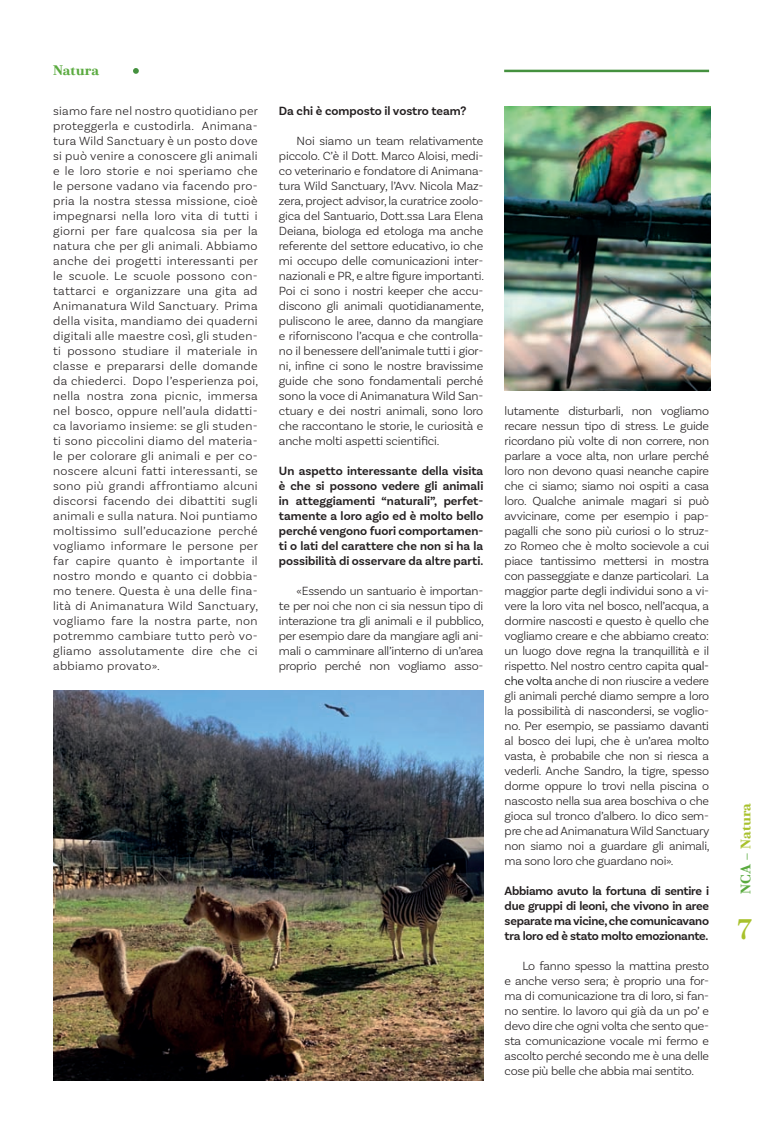
<style>
.page{position:relative;width:780px;height:1134px;background:#fff}
.page>*{position:absolute;margin:0;border:0;box-sizing:border-box;transform-origin:0 0}
.t1{font:28.12px "Bodoni PTVF";color:#a8c12c}
.t2{font:13.75px "Bodoni PTVF";letter-spacing:-.01em;color:#a8c12c}
.t3{font:13.75px "Bodoni PTVF";letter-spacing:-.005em;color:#5aaa3f}
.t4{font:300 12.5px/15px "Basic Sans";letter-spacing:-.02em;color:#231f20;text-align:justify}
.t5{font:600 12.5px/15px "Basic Sans";letter-spacing:-.005em;color:#231f20;text-align:justify}
.s1{color:#000001}
.s2{color:#5aaa3f}
</style>
<div class="page">
<hr style="left:504px;top:70px;width:205px;height:2px;background:#45913f">
<svg style="left:133px;top:68px;width:6px;height:6px"></svg>
<img style="left:504px;top:106px;width:206px;height:284px">
<img style="left:53px;top:690px;width:430px;height:390px">
<p class="t3" style="left:53px;top:61px;width:47px">Natura</p>
<p class="t4" style="left:53px;top:103px;width:206px">siamo fare nel nostro quotidiano per proteggerla e custodirla. Animana&shy;tura Wild Sanctuary è un posto dove si può venire a conoscere gli animali e le loro storie e noi speriamo che le persone vadano via facendo pro&shy;pria la nostra stessa missione, cioè impegnarsi nella loro vita di tutti i giorni per fare qualcosa sia per la natura che per gli animali. Abbiamo anche dei progetti interessanti per le scuole. Le scuole possono con&shy;tattarci e organizzare una gita ad Animanatura Wild Sanctuary. Prima della visita, mandiamo dei quaderni digitali alle maestre così, gli studen&shy;ti possono studiare il materiale in classe e prepararsi delle domande da chiederci. Dopo l’esperienza poi, nella nostra zona picnic, immersa nel bosco, oppure nell’aula didatti&shy;ca lavoriamo insieme: se gli studen&shy;ti sono piccolini diamo del materia&shy;le per colorare gli animali e per co&shy;noscere alcuni fatti interessanti, se sono più grandi affrontiamo alcuni discorsi facendo dei dibattiti sugli animali e sulla natura. Noi puntiamo moltissimo sull’educazione perché vogliamo informare le persone per far capire quanto è importante il nostro mondo e quanto ci dobbia&shy;mo tenere. Questa è una delle fina&shy;lità di Animanatura Wild Sanctuary, vogliamo fare la nostra parte, non potremmo cambiare tutto però vo&shy;gliamo assolutamente dire che ci abbiamo provato».</p>
<p class="t5" style="left:279px;top:103px;width:189px">Da chi è composto il vostro team?</p>
<p class="t4" style="left:279px;top:133px;width:206px;text-indent:18px">Noi siamo un team relativamente piccolo. C’è il Dott. Marco Aloisi, medi&shy;co veterinario e fondatore di Animana&shy;tura Wild Sanctuary, l’Avv. Nicola Maz&shy;zera, project advisor, la curatrice zoolo&shy;gica del Santuario, Dott.ssa Lara Elena Deiana, biologa ed etologa ma anche referente del settore educativo, io che mi occupo delle comunicazioni inter&shy;nazionali e PR, e altre figure importanti.<br>Poi ci sono i nostri keeper che accu&shy;discono gli animali quotidianamente, puliscono le aree, danno da mangiare e riforniscono l’acqua e che controlla&shy;no il benessere dell’animale tutti i gior&shy;ni, infine ci sono le nostre bravissime guide che sono fondamentali perché sono la voce di Animanatura Wild San&shy;ctuary e dei nostri animali, sono loro che raccontano le storie, le curiosità e anche molti aspetti scientifici.</p>
<p class="t5" style="left:279px;top:463px;width:206px">Un aspetto interessante della visita è che si possono vedere gli animali in atteggiamenti “naturali”, perfet&shy;tamente a loro agio ed è molto bello perché vengono fuori comportamen&shy;ti o lati del carattere che non si ha la possibilità di osservare da altre parti.</p>
<p class="t4" style="left:279px;top:583px;width:206px;text-indent:18px">«Essendo un santuario è importan&shy;te per noi che non ci sia nessun tipo di interazione tra gli animali e il pubblico, per esempio dare da mangiare agli ani&shy;mali o camminare all’interno di un’area proprio perché non vogliamo asso-</p>
<p class="t4" style="left:504px;top:403px;width:206px">lutamente disturbarli, non vogliamo recare nessun tipo di stress. Le guide ricordano più volte di non correre, non parlare a voce alta, non urlare perché loro non devono quasi neanche capire che ci siamo; siamo noi ospiti a casa loro. Qualche animale magari si può avvicinare, come per esempio i pap&shy;pagalli che sono più curiosi o lo struz&shy;zo Romeo che è molto socievole a cui piace tantissimo mettersi in mostra con passeggiate e danze particolari. La maggior parte degli individui sono a vi&shy;vere la loro vita nel bosco, nell’acqua, a dormire nascosti e questo è quello che vogliamo creare e che abbiamo creato: un luogo dove regna la tranquillità e il rispetto. Nel nostro centro capita <span class="s1">qual&shy;che volta</span> anche di non riuscire a vedere gli animali perché diamo sempre a loro la possibilità di nascondersi, se voglio&shy;no. Per esempio, se passiamo davanti al bosco dei lupi, che è un’area molto vasta, è probabile che non si riesca a vederli. Anche Sandro, la tigre, spesso dorme oppure lo trovi nella piscina o nascosto nella sua area boschiva o che gioca sul tronco d’albero. Io dico sem&shy;pre che ad Animanatura Wild Sanctuary non siamo noi a guardare gli animali, ma sono loro che guardano noi».</p>
<p class="t5" style="left:504px;top:883px;width:206px">Abbiamo avuto la fortuna di sentire i due gruppi di leoni, che vivono in aree separate ma vicine, che comunicavano tra loro ed è stato molto emozionante.</p>
<p class="t4" style="left:504px;top:958px;width:206px;text-indent:18px">Lo fanno spesso la mattina presto e anche verso sera; è proprio una for&shy;ma di comunicazione tra di loro, si fan&shy;no sentire. Io lavoro qui già da un po’ e devo dire che ogni volta che sento que&shy;sta comunicazione vocale mi fermo e ascolto perché secondo me è una delle cose più belle che abbia mai sentito.</p>
<p class="t2" style="left:736px;top:894px;width:92px;rotate:-90deg"><span class="s2">NCA –</span> Natura</p>
<h1 class="t1" style="left:737px;top:909px;width:16px">7</h1>
</div>
